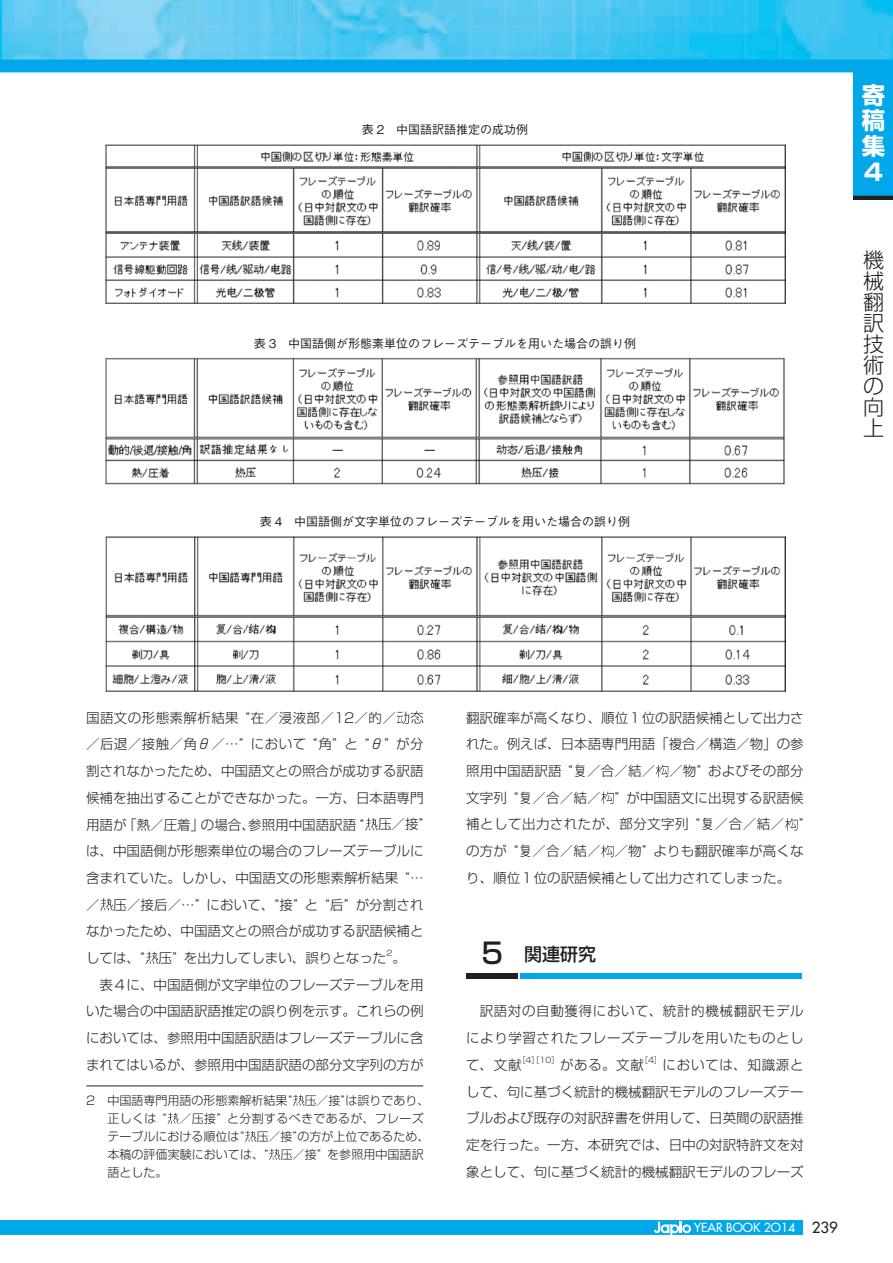
<style>
.page{position:relative;width:893px;height:1263px;background:#fff}
.page>*{position:absolute;margin:0;border:0;box-sizing:border-box;transform-origin:0 0}
.t1{font:700 23.4px/25.8px "Shin Go Pro";color:#fff;text-align:justify}
.t2{font:300 21px/21px "Shin Go Pro";color:#231f20;text-align:justify}
.t3{font:500 18px "Shin Go Pro";color:#231f20}
.t4{font:300 13.5px/26.7px "Shin Go Pr 5";color:#231f20;text-align:justify}
.t5{font:500 12.15px "Futura Std";color:#fff}
.t6{font:300 12px/18px "Shin Go Pr 5";color:#231f20}
.t7{font:500 12px "Gothic BBB Pro";color:#231f20}
.t8{font:300 7.8px "Shin Go Pr 5";color:#231f20}
.s1{font-family:"Shin Go Pr 5";font-size:28.5px}
.s2{font-size:15px;color:#231f20}
</style>
<div class="page">
<div style="left:0;top:1220px;width:803px;height:15px;background:#00a8ea"></div>
<svg style="left:654px;top:1222px;width:37px;height:13px"></svg>
<div style="left:853px;top:73px;width:40px;height:127px;background:#231f20"></div>
<img style="left:0;top:0;width:893px;height:60px">
<div style="left:0;top:60px;width:893px;height:12px;background:#00a8ea"></div>
<div style="left:853px;top:68px;width:40px;height:128px;background:#00a8ea"></div>
<svg style="left:397px;top:711px;width:26px;height:13px"></svg>
<svg style="left:365px;top:818px;width:13px;height:12px"></svg>
<svg style="left:100px;top:898px;width:13px;height:13px"></svg>
<svg style="left:146px;top:952px;width:12px;height:12px"></svg>
<svg style="left:656px;top:765px;width:12px;height:12px"></svg>
<svg style="left:601px;top:791px;width:13px;height:13px"></svg>
<svg style="left:785px;top:818px;width:13px;height:12px"></svg>
<svg style="left:601px;top:845px;width:13px;height:12px"></svg>
<div style="left:520px;top:974px;width:282px;height:5px;background:#00a8ea"></div>
<div style="left:466px;top:974px;width:51px;height:5px;background:#231f20"></div>
<svg style="left:293px;top:1095px;width:11px;height:11px"></svg>
<svg style="left:168px;top:1113px;width:11px;height:11px"></svg>
<svg style="left:245px;top:1131px;width:11px;height:11px"></svg>
<svg style="left:269px;top:1149px;width:11px;height:11px"></svg>
<hr style="left:86px;top:1086px;width:337px;height:1px;background:#231f20">
<img style="left:105px;top:144px;width:680px;height:159px">
<img style="left:105px;top:357px;width:680px;height:127px">
<img style="left:105px;top:536px;width:680px;height:155px">
<p class="t7" style="left:362px;top:120px;width:168px">表 2　中国語訳語推定の成功例</p>
<p class="t7" style="left:254px;top:333px;width:384px">表 3　中国語側が形態素単位のフレーズテーブルを用いた場合の誤り例</p>
<p class="t7" style="left:260px;top:512px;width:372px">表 4　中国語側が文字単位のフレーズテーブルを用いた場合の誤り例</p>
<h1 class="t1" style="left:862px;top:79px;width:25px">寄稿集４</h1>
<h2 class="t2" style="left:863px;top:247px;width:22px">機械翻訳技術の向上</h2>
<p class="t4" style="left:86px;top:703px;width:339px;text-align:left">国語文の形態素解析結果 “在／浸液部／12／的／<br>／后退／接触／角θ／…” において “角” と “θ” が分割されなかったため、中国語文との照合が成功する訳語候補を抽出することができなかった。一方、日本語専門用語が「熱／圧着」の場合、参照用中国語訳語 “ 圧／接”は、中国語側が形態素単位の場合のフレーズテーブルに含まれていた。しかし、中国語文の形態素解析結果 “…／ 圧／接后／…” において、“接” と “后” が分割されなかったため、中国語文との照合が成功する訳語候補としては、“ 圧” を出力してしまい、誤りとなった。</p>
<p class="t8" style="left:386px;top:947px;width:7px">2</p>
<p class="t4" style="left:86px;top:970px;width:339px;text-indent:14px">表４に、中国語側が文字単位のフレーズテーブルを用いた場合の中国語訳語推定の誤り例を示す。これらの例においては、参照用中国語訳語はフレーズテーブルに含まれてはいるが、参照用中国語訳語の部分文字列の方が</p>
<p class="t6" style="left:107px;top:1090px;width:324px;text-indent:-21px">2 中国語専門用語の形態素解析結果“ 圧／接”は誤りであり、正しくは “ ／圧接” と分割するべきであるが、フレーズテーブルにおける順位は“ 圧／接”の方が上位であるため、本稿の評価実験においては、“ 圧／接” を参照用中国語訳語とした。</p>
<p class="t4" style="left:466px;top:703px;width:339px">翻訳確率が高くなり、順位１位の訳語候補として出力された。例えば、日本語専門用語「複合／構造／物」の参照用中国語訳語 “复／合／結／ ／物” およびその部分文字列 “复／合／結／ ” が中国語文に出現する訳語候補として出力されたが、部分文字列 “复／合／結／ ”の方が “复／合／結／ ／物” よりも翻訳確率が高くなり、順位１位の訳語候補として出力されてしまった。</p>
<h3 class="t3" style="left:481px;top:939px;width:116px"><span class="s1">5</span> 関連研究</h3>
<p class="t4" style="left:466px;top:997px;width:339px;text-indent:14px">訳語対の自動獲得において、統計的機械翻訳モデルにより学習されたフレーズテーブルを用いたものとして、文献</p>
<p class="t8" style="left:518px;top:1054px;width:43px">［4］［10］</p>
<p class="t4" style="left:560px;top:1050px;width:86px">がある。文献</p>
<p class="t8" style="left:640px;top:1054px;width:23px">［4］</p>
<p class="t4" style="left:466px;top:1050px;width:339px;text-indent:196px">においては、知識源として、句に基づく統計的機械翻訳モデルのフレーズテーブルおよび既存の対訳辞書を併用して、日英間の訳語推定を行った。一方、本研究では、日中の対訳特許文を対象として、句に基づく統計的機械翻訳モデルのフレーズ</p>
<p class="t5" style="left:694px;top:1220px;width:145px">YEAR BOOK 2O14 <span class="s2">239</span></p>
</div>
